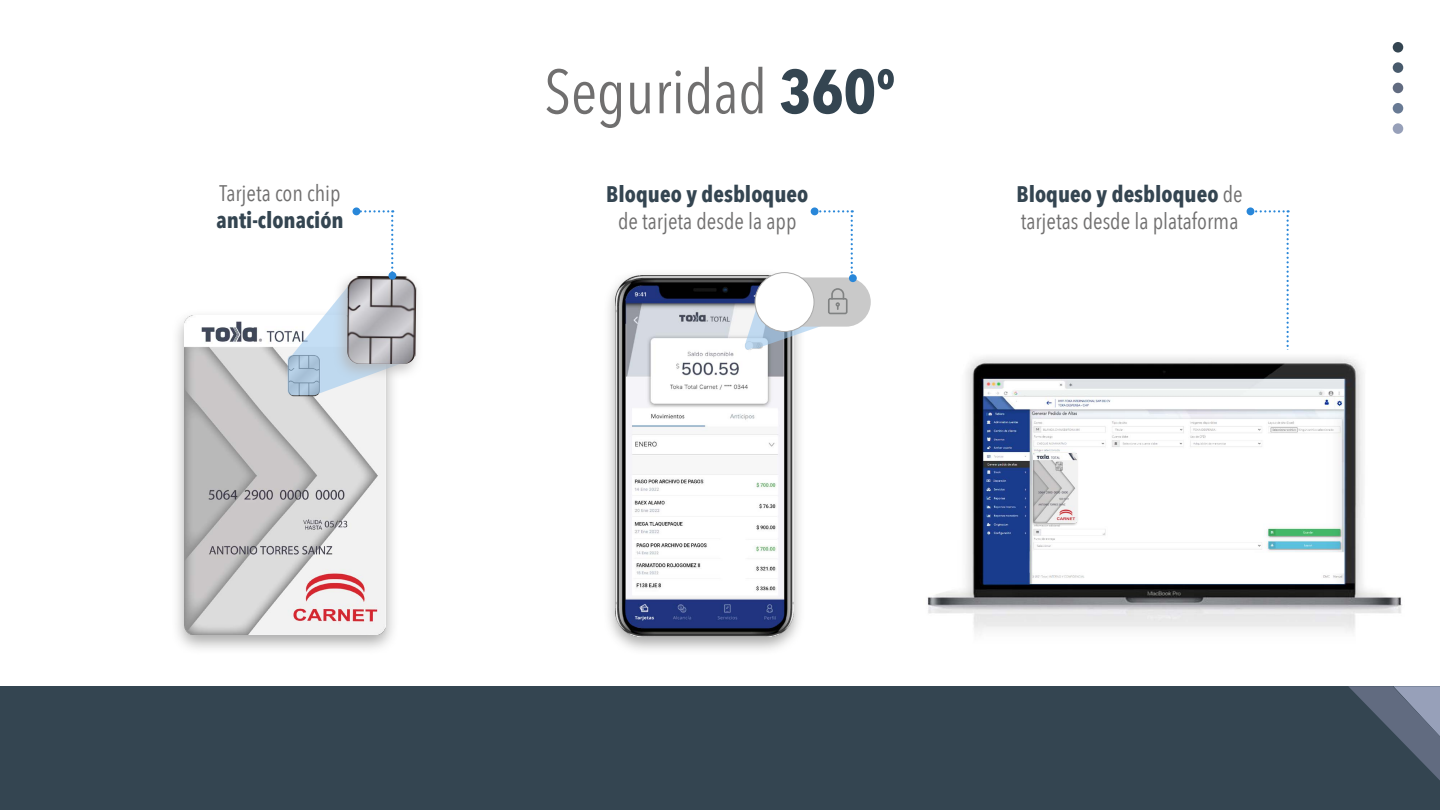
<style>
.page{position:relative;width:1440px;height:810px;background:#fff}
.page>*{position:absolute;margin:0;border:0;box-sizing:border-box;transform-origin:0 0}
.t1{font:61.5px "Avenir Next Condensed";color:#706f6f}
.t2{font:22.5px/27px "Avenir Next Condensed";color:#706f6f}
.t3{font:700 22.5px "Avenir Next Condensed";color:#344551}
.s1{font-weight:700;color:#344551}
</style>
<div class="page">
<div style="left:602px;top:269px;width:204px;height:386px;background:#8e8e8d;opacity:.75"></div>
<img style="left:615px;top:275px;width:178px;height:362px">
<div style="left:171px;top:309px;width:228px;height:345px;background:#8e8e8d;opacity:.75"></div>
<img style="left:185px;top:316px;width:201px;height:319px">
<div style="left:0;top:686px;width:1440px;height:124px;background:#344551"></div>
<svg style="left:1348px;top:686px;width:92px;height:94px"></svg>
<div style="left:333px;top:271px;width:91px;height:110px;background:#b3b2b2;opacity:.75"></div>
<div style="left:761px;top:277px;width:110px;height:50px;background:#c9c9c9;border-radius:25px"></div>
<div style="left:755px;top:273px;width:59px;height:59px;background:#fff;border-radius:50%"></div>
<svg style="left:744px;top:288px;width:124px;height:62px"></svg>
<svg style="left:288px;top:210px;width:124px;height:185px"></svg>
<svg style="left:817px;top:210px;width:36px;height:66px"></svg>
<svg style="left:1252px;top:210px;width:37px;height:140px"></svg>
<div style="left:388px;top:272px;width:8px;height:8px;background:#2987d9;border-radius:50%"></div>
<div style="left:352px;top:207px;width:8px;height:8px;background:#2987d9;border-radius:50%"></div>
<div style="left:811px;top:207px;width:8px;height:8px;background:#2987d9;border-radius:50%"></div>
<div style="left:849px;top:274px;width:8px;height:8px;background:#2987d9;border-radius:50%"></div>
<div style="left:1247px;top:207px;width:7px;height:8px;background:#2987d9;border-radius:50%"></div>
<img style="left:927px;top:357px;width:475px;height:275px">
<div style="left:1031px;top:452px;width:48px;height:74px;background:#8e8e8d;opacity:.75"></div>
<img style="left:1034px;top:454px;width:42px;height:68px">
<div style="left:1393px;top:42px;width:10px;height:11px;background:#344551;border-radius:50%"></div>
<div style="left:1393px;top:62px;width:10px;height:11px;background:#485a6c;border-radius:50%"></div>
<div style="left:1393px;top:83px;width:10px;height:10px;background:#616b80;border-radius:50%"></div>
<div style="left:1393px;top:103px;width:10px;height:11px;background:#687a94;border-radius:50%"></div>
<div style="left:1393px;top:123px;width:10px;height:11px;background:#97a0b9;border-radius:50%"></div>
<p class="t2" style="left:220px;top:179px;width:123px">Tarjeta con chip</p>
<p class="t3" style="left:216px;top:206px;width:129px">anti-clonación</p>
<h1 class="t1" style="left:544px;top:39px;width:353px">Seguridad <span class="s1">360º</span></h1>
<p class="t3" style="left:606px;top:181px;width:204px">Bloqueo y desbloqueo</p>
<p class="t2" style="left:618px;top:207px;width:180px">de tarjeta desde la app</p>
<p class="t2" style="left:1017px;top:180px;width:228px"><span class="s1">Bloqueo y desbloqueo</span> de tarjetas desde la plataforma</p>
</div>
